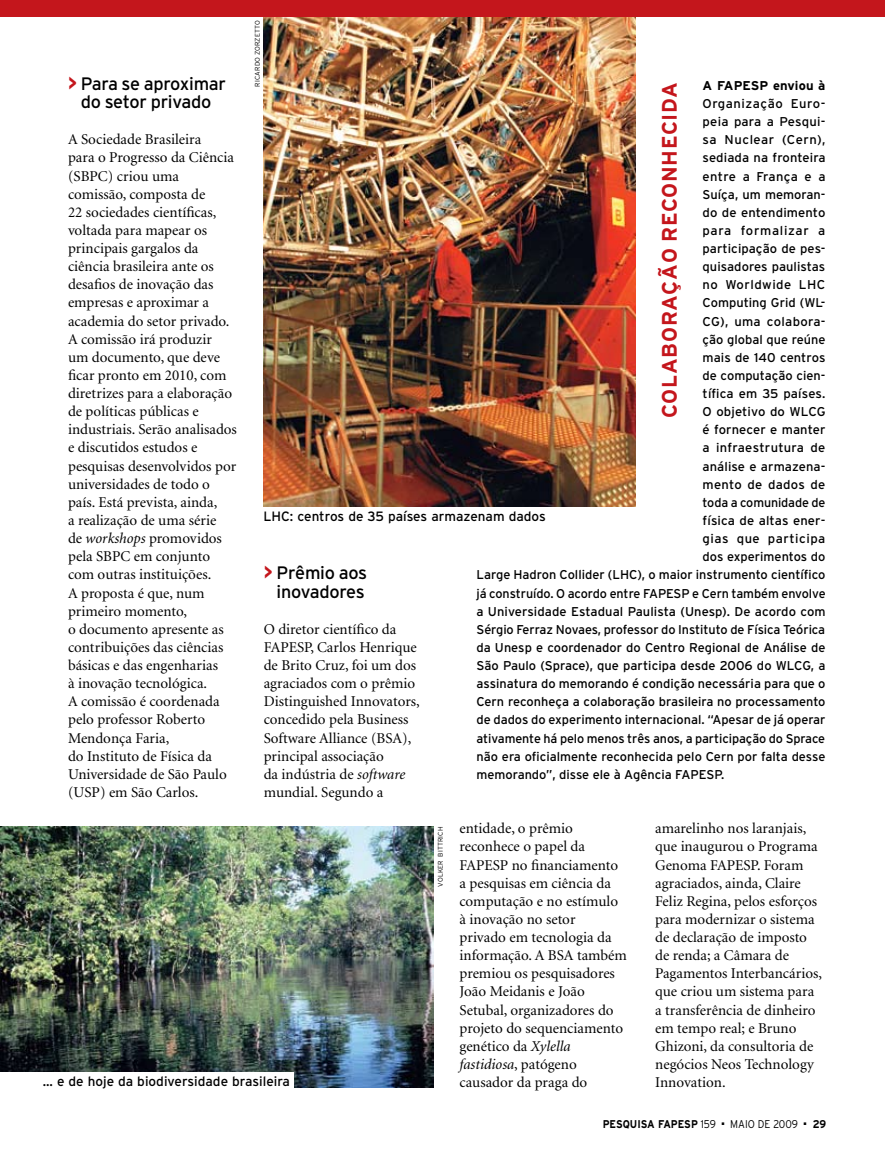
<style>
.page{position:relative;width:885px;height:1170px;background:#fff}
.page>*{position:absolute;margin:0;border:0;box-sizing:border-box;transform-origin:0 0}
.t1{font:700 21px "Interstate";letter-spacing:.035em;color:#c4161c}
.t2{font:18px/18.1px "Interstate";letter-spacing:-.015em;color:#000;text-align:center}
.t3{font:15px/18.1px "Minion";color:#000}
.t4{font:13.5px "Interstate";color:#000}
.t5{font:12.75px "Interstate";color:#000}
.t6{font:12.75px "Interstate";letter-spacing:.04em;color:#000}
.t7{font:12.75px "Interstate";letter-spacing:.025em;color:#000}
.t8{font:12.75px "Interstate";letter-spacing:.055em;color:#000}
.t9{font:700 12.75px "Interstate";letter-spacing:.005em;color:#000}
.t10{font:12.75px "Interstate";letter-spacing:.035em;color:#000}
.t11{font:12.75px "Interstate";letter-spacing:.02em;color:#000}
.t12{font:700 11.25px "Interstate";color:#000;scale:.9 1}
.t13{font:300 11.25px "Interstate";color:#000;scale:.9 1}
.t14{font:300 6.75px "Interstate";letter-spacing:.025em;color:#000}
.s1{font-weight:700;font-size:20.25px;color:#c4161c}
.s2{font-style:italic}
.s3{font-weight:300}
</style>
<div class="page">
<img style="left:264px;top:17px;width:371px;height:490px">
<div style="left:0;top:0;width:884px;height:17px;background:#c4161c"></div>
<img style="left:0;top:826px;width:434px;height:260px">
<div style="left:0;top:1071px;width:293px;height:19px;background:#fff"></div>
<p class="t2" style="left:68px;top:74px;width:160px"><span class="s1">&gt;</span> Para se aproximar do setor privado</p>
<p class="t3" style="left:68px;top:131px;width:170px">A Sociedade Brasileira<br>para o Progresso da Ciência (SBPC) criou uma comissão, composta de<br>22 sociedades científicas, voltada para mapear os principais gargalos da ciência brasileira ante os desafios de inovação das empresas e aproximar a academia do setor privado.<br>A comissão irá produzir<br>um documento, que deve ficar pronto em 2010, com diretrizes para a elaboração de políticas públicas e industriais. Serão analisados e discutidos estudos e pesquisas desenvolvidos por universidades de todo o país. Está prevista, ainda,<br>a realização de uma série<br>de <span class="s2">workshops</span> promovidos pela SBPC em conjunto com outras instituições.<br>A proposta é que, num primeiro momento,<br>o documento apresente as contribuições das ciências básicas e das engenharias<br>à inovação tecnológica.<br>A comissão é coordenada pelo professor Roberto<br>Mendonça Faria,<br>do Instituto de Física da<br>Universidade de São Paulo (USP) em São Carlos.</p>
<p class="t14" style="left:253px;top:87px;width:68px;rotate:-90deg">RICARDO ZORZETTO</p>
<p class="t9" style="left:702px;top:78px;width:124px">A FAPESP enviou à</p>
<p class="t6" style="left:702px;top:96px;width:124px">Organização Euro-</p>
<p class="t5" style="left:702px;top:114px;width:124px">peia para a Pesqui-</p>
<p class="t6" style="left:702px;top:133px;width:124px">sa Nuclear (Cern),</p>
<p class="t5" style="left:702px;top:151px;width:124px">sediada na fronteira</p>
<p class="t7" style="left:702px;top:169px;width:124px">entre a França e a</p>
<p class="t5" style="left:702px;top:187px;width:124px">Suíça, um memoran-</p>
<p class="t5" style="left:702px;top:205px;width:124px">do de entendimento</p>
<p class="t8" style="left:702px;top:223px;width:124px">para formalizar a</p>
<p class="t5" style="left:702px;top:241px;width:124px">participação de pes-</p>
<p class="t5" style="left:702px;top:259px;width:124px">quisadores paulistas</p>
<p class="t10" style="left:702px;top:278px;width:124px">no Worldwide LHC</p>
<p class="t5" style="left:702px;top:296px;width:124px">Computing Grid (WL-</p>
<p class="t7" style="left:702px;top:314px;width:124px">CG), uma colabora-</p>
<p class="t5" style="left:702px;top:332px;width:124px">ção global que reúne</p>
<p class="t5" style="left:702px;top:350px;width:124px">mais de 140 centros</p>
<p class="t5" style="left:702px;top:368px;width:124px">de computação cien-</p>
<p class="t5" style="left:702px;top:386px;width:124px">tífica em 35 países.</p>
<p class="t5" style="left:702px;top:404px;width:124px">O objetivo do WLCG</p>
<p class="t5" style="left:702px;top:422px;width:124px">é fornecer e manter</p>
<p class="t7" style="left:702px;top:441px;width:124px">a infraestrutura de</p>
<p class="t5" style="left:702px;top:459px;width:124px">análise e armazena-</p>
<p class="t11" style="left:702px;top:477px;width:124px">mento de dados de</p>
<p class="t5" style="left:702px;top:495px;width:124px">toda a comunidade de</p>
<p class="t5" style="left:702px;top:513px;width:124px">física de altas ener-</p>
<p class="t6" style="left:702px;top:531px;width:124px">gias que participa</p>
<p class="t5" style="left:702px;top:549px;width:124px">dos experimentos do</p>
<p class="t5" style="left:476px;top:567px;width:350px">Large Hadron Collider (LHC), o maior instrumento científico</p>
<p class="t5" style="left:476px;top:586px;width:350px">já construído. O acordo entre FAPESP e Cern também envolve</p>
<p class="t5" style="left:476px;top:604px;width:350px">a Universidade Estadual Paulista (Unesp). De acordo com</p>
<p class="t5" style="left:476px;top:622px;width:350px">Sérgio Ferraz Novaes, professor do Instituto de Física Teórica</p>
<p class="t5" style="left:476px;top:640px;width:350px">da Unesp e coordenador do Centro Regional de Análise de</p>
<p class="t5" style="left:476px;top:658px;width:350px">São Paulo (Sprace), que participa desde 2006 do WLCG, a</p>
<p class="t5" style="left:476px;top:676px;width:350px">assinatura do memorando é condição necessária para que o</p>
<p class="t5" style="left:476px;top:694px;width:350px">Cern reconheça a colaboração brasileira no processamento</p>
<p class="t5" style="left:476px;top:712px;width:350px">de dados do experimento internacional. “Apesar de já operar</p>
<p class="t5" style="left:476px;top:731px;width:350px">ativamente há pelo menos três anos, a participação do Sprace</p>
<p class="t5" style="left:476px;top:749px;width:350px">não era oficialmente reconhecida pelo Cern por falta desse</p>
<p class="t5" style="left:476px;top:767px;width:249px">memorando”, disse ele à Agência FAPESP.</p>
<h1 class="t1" style="left:657px;top:418px;width:333px;rotate:-90deg">Colaboração reconheci da</h1>
<p class="t4" style="left:263px;top:508px;width:284px">LHC: centros de 35 países armazenam dados</p>
<p class="t2" style="left:264px;top:564px;width:105px"><span class="s1">&gt;</span> Prêmio aos inovadores</p>
<p class="t3" style="left:264px;top:620px;width:157px">O diretor científico da<br>FAPESP, Carlos Henrique de Brito Cruz, foi um dos agraciados com o prêmio<br>Distinguished Innovators, concedido pela Business<br>Software Alliance (BSA), principal associação<br>da indústria de <span class="s2">software </span>mundial. Segundo a</p>
<p class="t3" style="left:459px;top:819px;width:169px">entidade, o prêmio reconhece o papel da<br>FAPESP no financiamento a pesquisas em ciência da computação e no estímulo à inovação no setor<br>privado em tecnologia da informação. A BSA também premiou os pesquisadores<br>João Meidanis e João<br>Setubal, organizadores do projeto do sequenciamento genético da <span class="s2">Xylella fastidiosa</span>, patógeno causador da praga do</p>
<p class="t3" style="left:655px;top:819px;width:168px">amarelinho nos laranjais, que inaugurou o Programa<br>Genoma FAPESP. Foram agraciados, ainda, Claire<br>Feliz Regina, pelos esforços para modernizar o sistema de declaração de imposto de renda; a Câmara de<br>Pagamentos Interbancários, que criou um sistema para a transferência de dinheiro em tempo real; e Bruno<br>Ghizoni, da consultoria de negócios Neos Technology</p>
<p class="t14" style="left:437px;top:886px;width:62px;rotate:-90deg">VOLKER BITTRICH</p>
<p class="t4" style="left:43px;top:1073px;width:249px">... e de hoje da biodiversidade brasileira</p>
<p class="t3" style="left:655px;top:1073px;width:72px">Innovation.</p>
<p class="t12" style="left:602px;top:1117px;width:127px">PESQUISA FAPESP <span class="s3">159</span></p>
<p class="t13" style="left:721px;top:1117px;width:86px">■ MAIO DE 2009</p>
<p class="t12" style="left:803px;top:1117px;width:26px">■ 29</p>
</div>
